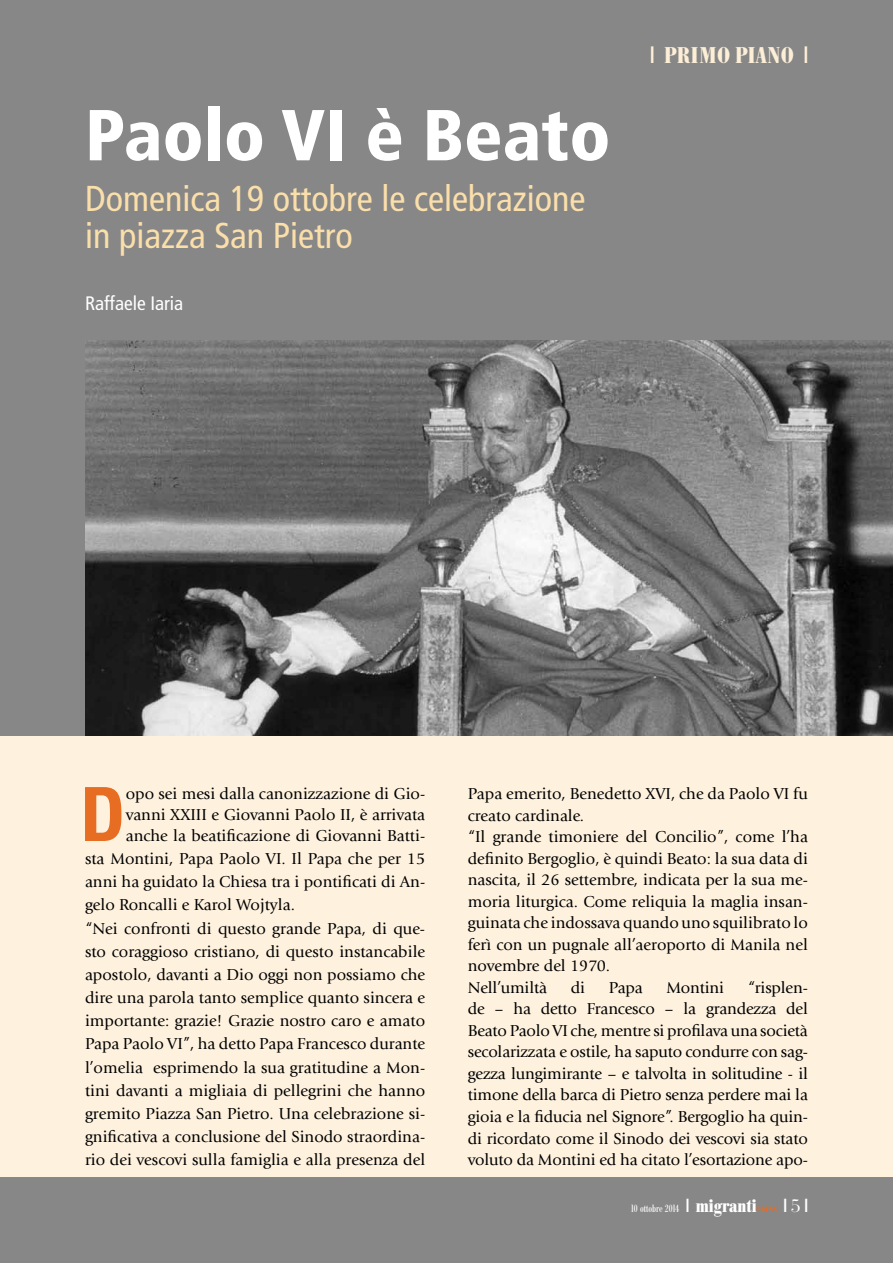
<style>
.page{position:relative;width:893px;height:1263px;background:#fef2df}
.page>*{position:absolute;margin:0;border:0;box-sizing:border-box;transform-origin:0 0}
.t1{font:700 condensed 74.7px "Univers";color:#e76d23}
.t2{font:900 condensed 72px "Frutiger";color:#fff}
.t3{font:condensed 36px/37.5px "Frutiger";color:#fbdfab}
.t4{font:700 condensed 22.5px "Bodoni BE";letter-spacing:.03em;color:#fdefd7}
.t5{font:condensed 19.5px "Frutiger";color:#fff}
.t6{font:18px "False Positive BRK";color:#fff}
.t7{font:16.5px/21.6px "Giovanni";color:#000;text-align:justify}
.t8{font:condensed 10.5px "Bodoni BE";color:#fff}
.t9{font:700 condensed 7.5px "Bodoni BE";letter-spacing:.04em;color:#e76d23}
.s1{font-family:"False Positive BRK";font-weight:400;font-stretch:normal}
.s2{font-family:"False Positive BRK";font-stretch:normal;font-size:18px}
.s3{font-weight:700;font-size:18px}
.s4{font-family:"Bauer Bodoni Std"}
</style>
<div class="page">
<div style="left:0;top:0;width:893px;height:736px;background:#878787"></div>
<div style="left:0;top:1178px;width:893px;height:85px;background:#878787"></div>
<img style="left:85px;top:340px;width:808px;height:396px">
<h2 class="t2" style="left:85px;top:92px;width:527px">Paolo VI è Beato</h2>
<h3 class="t3" style="left:85px;top:180px;width:502px">Domenica 19 ottobre le celebrazione in piazza San Pietro</h3>
<p class="t5" style="left:85px;top:291px;width:100px">Raffaele Iaria</p>
<h3 class="t4" style="left:651px;top:43px;width:159px"><span class="s1">1</span> PRIMO PIANO <span class="s1">1</span></h3>
<h1 class="t1" style="left:80px;top:769px;width:47px">D</h1>
<p class="t7" style="left:126px;top:783px;width:301px;line-height:21px">opo sei mesi dalla canonizzazione di Gio&shy;vanni XXIII e Giovanni Paolo II, è arrivata anche la beatificazione di Giovanni Batti-</p>
<p class="t7" style="left:85px;top:847px;width:342px;line-height:23.1px;text-align:left">sta Montini, Papa Paolo VI. Il Papa che per 15 anni ha guidato la Chiesa tra i pontificati di An&shy;gelo Roncalli e Karol Wojtyla.<br>“Nei confronti di questo grande Papa, di que&shy;sto coraggioso cristiano, di questo instancabile apostolo, davanti a Dio oggi non possiamo che dire una parola tanto semplice quanto sincera e importante: grazie! Grazie nostro caro e amato Papa Paolo VI”, ha detto Papa Francesco durante l’omelia esprimendo la sua gratitudine a Mon&shy;tini davanti a migliaia di pellegrini che hanno gremito Piazza San Pietro. Una celebrazione si&shy;gnificativa a conclusione del Sinodo straordina&shy;rio dei vescovi sulla famiglia e alla presenza del</p>
<p class="t7" style="left:468px;top:783px;width:342px;text-align:left">Papa emerito, Benedetto XVI, che da Paolo VI fu creato cardinale.<br>“Il grande timoniere del Concilio”, come l’ha definito Bergoglio, è quindi Beato: la sua data di nascita, il 26 settembre, indicata per la sua me&shy;moria liturgica. Come reliquia la maglia insan&shy;guinata che indossava quando uno squilibrato lo ferì con un pugnale all’aeroporto di Manila nel novembre del 1970.<br>Nell’umiltà</p>
<p class="t7" style="left:468px;top:977px;width:342px;text-indent:280px">“risplen&shy;de – ha detto Francesco – la grandezza del Beato Paolo VI che, mentre si profilava una società secolarizzata e ostile, ha saputo condurre con sag&shy;gezza lungimirante – e talvolta in solitudine - il timone della barca di Pietro senza perdere mai la gioia e la fiducia nel Signore”. Bergoglio ha quin&shy;di ricordato come il Sinodo dei vescovi sia stato voluto da Montini ed ha citato l’esortazione apo-</p>
<p class="t7" style="left:571px;top:977px;width:16px">di</p>
<p class="t7" style="left:609px;top:977px;width:36px">Papa</p>
<p class="t7" style="left:666px;top:977px;width:59px">Montini</p>
<p class="t8" style="left:630px;top:1203px;width:127px">10 ottobre 2014 <span class="s2">1</span> <span class="s3">MIGRANTI</span></p>
<p class="t9" style="left:756px;top:1205px;width:22px">PRESS</p>
<p class="t6" style="left:784px;top:1196px;width:26px">1<span class="s4">5</span>1</p>
</div>
